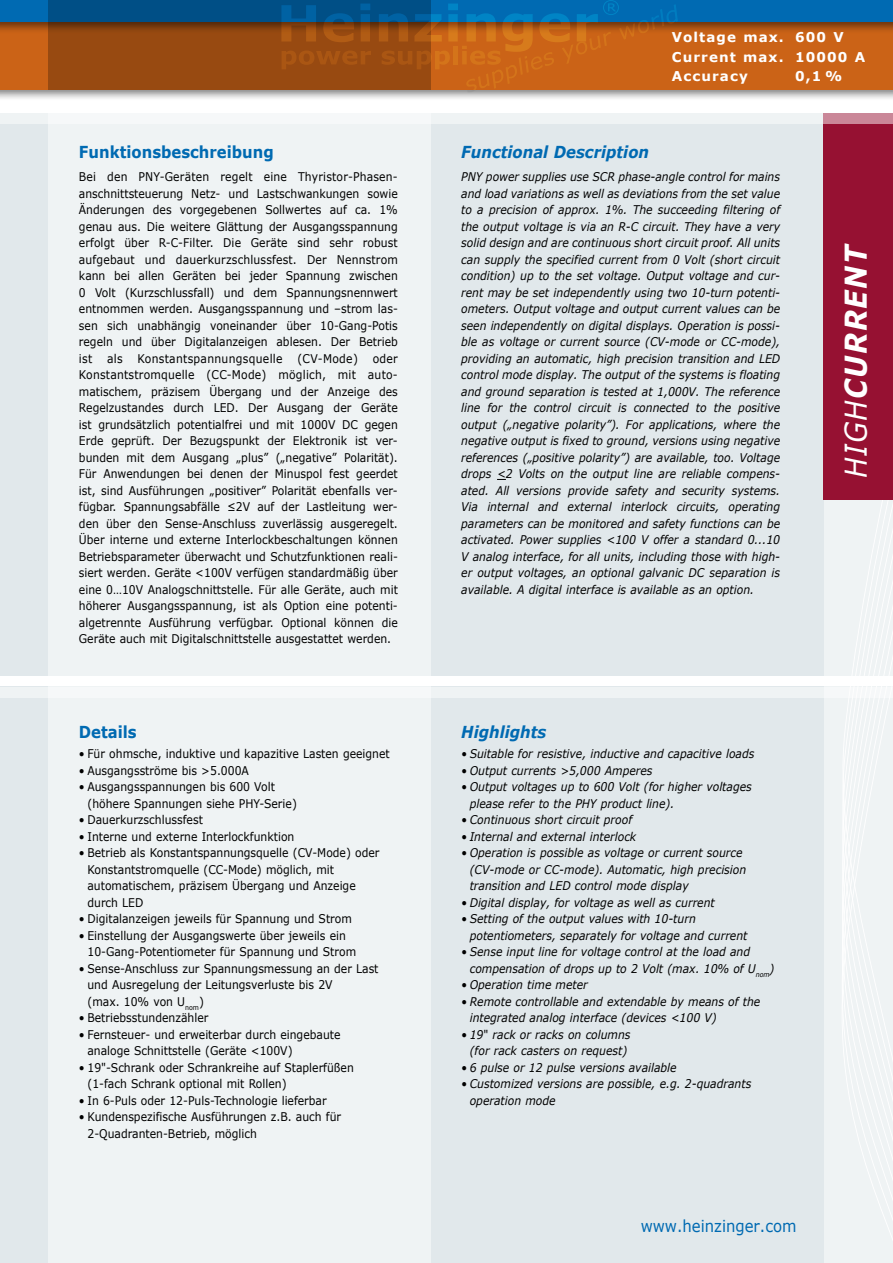
<style>
.page{position:relative;width:893px;height:1263px;background:#fff}
.page>*{position:absolute;margin:0;border:0;box-sizing:border-box;transform-origin:0 0}
.t1{font:italic 700 30px "Verdana";color:#fff;scale:.9 1}
.t2{font:italic 700 16.5px "Verdana";color:#006ab2;scale:.9 1}
.t3{font:700 16.5px "Verdana";color:#006ab2;scale:.9 1}
.t4{font:16.5px "Verdana";color:#006ab2;scale:.9 1}
.t5{font:700 13.5px/19.5px "Verdana";letter-spacing:.08em;color:#fff}
.t6{font:12px/16.5px "Verdana";color:#000;scale:.9 1}
.t7{font:italic 12px/16.5px "Verdana";color:#000;scale:.9 1}
.s1{font-weight:400}
.s2{font-style:normal}
</style>
<div class="page">
<div style="left:0;top:113px;width:893px;height:563px;background:#e1e8eb"></div>
<div style="left:0;top:687px;width:893px;height:576px;background:#e1e8eb"></div>
<div style="left:824px;top:113px;width:69px;height:387px;background:#961132"></div>
<div style="left:0;top:0;width:893px;height:102px;background:#000;opacity:.5"></div>
<div style="left:0;top:0;width:893px;height:89px;background:#cb6317"></div>
<div style="left:0;top:0;width:893px;height:35px;background:#000;opacity:.5"></div>
<div style="left:0;top:0;width:893px;height:22px;background:#006ab2"></div>
<svg style="left:0;top:113px;width:893px;height:10px;fill:#eff3f4"></svg>
<svg style="left:49px;top:0;width:330px;height:89px;background:#6f492d"></svg>
<div style="left:824px;top:500px;width:69px;height:763px;background:#eff3f4"></div>
<div style="left:48px;top:100px;width:383px;height:1163px;background:#eff3f4"></div>
<div style="left:0;top:687px;width:893px;height:11px;background:#f6f8f9"></div>
<svg style="left:281px;top:5px;width:35px;height:37px"></svg>
<svg style="left:323px;top:13px;width:31px;height:29px"></svg>
<svg style="left:360px;top:4px;width:10px;height:38px"></svg>
<svg style="left:282px;top:51px;width:89px;height:18px;background:#9f4f11"></svg>
<svg style="left:379px;top:0;width:299px;height:92px"></svg>
<h2 class="t3" style="left:79px;top:146px;width:218px">Funktionsbeschreibung</h2>
<p class="t6" style="left:79px;top:170px;width:356px;text-align:justify">Bei den PNY-Geräten regelt eine Thyristor-Phasen&shy;anschnittsteuerung Netz- und Lastschwankungen sowie Änderungen des vorgegebenen Sollwertes auf ca. 1% genau aus. Die weitere Glättung der Ausgangsspannung erfolgt über R-C-Filter. Die Geräte sind sehr robust aufgebaut und dauerkurzschlussfest. Der Nennstrom kann bei allen Geräten bei jeder Spannung zwischen 0 Volt (Kurzschlussfall) und dem Spannungsnennwert entnommen werden. Ausgangsspannung und –strom las&shy;sen sich unabhängig voneinander über 10-Gang-Potis regeln und über Digitalanzeigen ablesen. Der Betrieb ist als Konstantspannungsquelle (CV-Mode) oder Konstantstromquelle (CC-Mode) möglich, mit auto&shy;matischem, präzisem Übergang und der Anzeige des Regelzustandes durch LED. Der Ausgang der Geräte ist grundsätzlich potentialfrei und mit 1000V DC gegen Erde geprüft. Der Bezugspunkt der Elektronik ist ver&shy;bunden mit dem Ausgang „plus” („negative” Polarität).<br>Für Anwendungen bei denen der Minuspol fest geerdet ist, sind Ausführungen „positiver” Polarität ebenfalls ver&shy;fügbar. Spannungsabfälle ≤2V auf der Lastleitung wer&shy;den über den Sense-Anschluss zuverlässig ausgeregelt.<br>Über interne und externe Interlockbeschaltungen können Betriebsparameter überwacht und Schutzfunktionen reali&shy;siert werden. Geräte &lt;100V verfügen standardmäßig über eine 0…10V Analogschnittstelle. Für alle Geräte, auch mit höherer Ausgangsspannung, ist als Option eine potenti&shy;algetrennte Ausführung verfügbar. Optional können die Geräte auch mit Digitalschnittstelle ausgestattet werden.</p>
<h2 class="t3" style="left:79px;top:725px;width:66px">Details</h2>
<p class="t6" style="left:79px;top:745px;width:347px">• Für ohmsche, induktive und kapazitive Lasten geeignet</p>
<p class="t6" style="left:79px;top:762px;width:190px">• Ausgangsströme bis &gt;5.000A</p>
<p class="t6" style="left:87px;top:778px;width:234px;text-indent:-9px">• Ausgangsspannungen bis 600 Volt (höhere Spannungen siehe PHY-Serie)</p>
<p class="t6" style="left:79px;top:811px;width:139px">• Dauerkurzschlussfest</p>
<p class="t6" style="left:79px;top:828px;width:241px">• Interne und externe Interlockfunktion</p>
<p class="t6" style="left:87px;top:844px;width:326px;text-indent:-9px">• Betrieb als Konstantspannungsquelle (CV-Mode) oder Konstantstromquelle (CC-Mode) möglich, mit automatischem, präzisem Übergang und Anzeige durch LED</p>
<p class="t6" style="left:79px;top:910px;width:305px">• Digitalanzeigen jeweils für Spannung und Strom</p>
<p class="t6" style="left:87px;top:927px;width:300px;text-indent:-9px">• Einstellung der Ausgangswerte über jeweils ein<br>10-Gang-Potentiometer für Spannung und Strom</p>
<p class="t6" style="left:87px;top:960px;width:325px;text-indent:-8px">• Sense-Anschluss zur Spannungsmessung an der Last und Ausregelung der Leitungsverluste bis 2V<br>(max. 10% von U<sub>nom</sub>)</p>
<p class="t6" style="left:79px;top:1009px;width:145px">• Betriebsstundenzähler</p>
<p class="t6" style="left:87px;top:1026px;width:283px;text-indent:-9px">• Fernsteuer- und erweiterbar durch eingebaute analoge Schnittstelle (Geräte &lt;100V)</p>
<p class="t6" style="left:87px;top:1059px;width:298px;text-indent:-8px">• 19"-Schrank oder Schrankreihe auf Staplerfüßen (1-fach Schrank optional mit Rollen)</p>
<p class="t6" style="left:79px;top:1092px;width:277px">• In 6-Puls oder 12-Puls-Technologie lieferbar</p>
<p class="t6" style="left:87px;top:1108px;width:283px;text-indent:-8px">• Kundenspezifische Ausführungen z.B. auch für<br>2-Quadranten-Betrieb, möglich</p>
<p class="t5" style="left:672px;top:29px;width:195px">Voltage max. 600 V<br>Current max. 10000 A<br>Accuracy</p>
<p class="t5" style="left:795px;top:68px;width:49px">0,1 %</p>
<h2 class="t2" style="left:461px;top:146px;width:210px">Functional Description</h2>
<p class="t7" style="left:461px;top:170px;width:356px;text-align:justify">PNY power supplies use SCR phase-angle control for mains and load variations as well as deviations from the set value to a precision of approx. 1%. The succeeding filtering of the output voltage is via an R-C circuit. They have a very solid design and are continuous short circuit proof. All units can supply the specified current from 0 Volt (short circuit condition) up to the set voltage. Output voltage and cur&shy;rent may be set independently using two 10-turn potenti&shy;ometers. Output voltage and output current values can be seen independently on digital displays. Operation is possi&shy;ble as voltage or current source (CV-mode or CC-mode), providing an automatic, high precision transition and LED control mode display. The output of the systems is floating and ground separation is tested at 1,000V. The reference line for the control circuit is connected to the positive output („negative polarity”). For applications, where the negative output is fixed to ground, versions using negative references („positive polarity”) are available, too. Voltage drops &lt;2 Volts on the output line are reliable compens&shy;ated. All versions provide safety and security systems.<br>Via internal and external interlock circuits, operating parameters can be monitored and safety functions can be activated. Power supplies &lt;100 V offer a standard 0...10<br>V analog interface, for all units, including those with high&shy;er output voltages, an optional galvanic DC separation is available. A digital interface is available as an option.</p>
<h1 class="t1" style="left:844px;top:478px;width:262px;rotate:-90deg"><span class="s1">HIGH</span>CURRENT</h1>
<h2 class="t2" style="left:461px;top:725px;width:96px">Highlights</h2>
<p class="t7" style="left:461px;top:745px;width:327px">• Suitable for resistive, inductive and capacitive loads</p>
<p class="t7" style="left:461px;top:762px;width:214px">• Output currents &gt;5,000 Amperes</p>
<p class="t7" style="left:470px;top:778px;width:315px;text-indent:-8px">• Output voltages up to 600 Volt (for higher voltages please refer to the PHY product line).</p>
<p class="t7" style="left:461px;top:811px;width:191px">• Continuous short circuit proof</p>
<p class="t7" style="left:461px;top:828px;width:196px">• Internal and external interlock</p>
<p class="t7" style="left:470px;top:844px;width:309px;text-indent:-8px">• Operation is possible as voltage or current source (CV-mode or CC-mode). Automatic, high precision transition and LED control mode display</p>
<p class="t7" style="left:461px;top:894px;width:283px">• Digital display, for voltage as well as current</p>
<p class="t7" style="left:470px;top:910px;width:310px;text-indent:-8px">• Setting of the output values with 10-turn potentiometers, separately for voltage and current</p>
<p class="t7" style="left:470px;top:943px;width:340px;text-indent:-8px">• Sense input line for voltage control at the load and compensation of drops up to 2 Volt (max. 10% of U<sub>nom</sub>)</p>
<p class="t7" style="left:461px;top:976px;width:142px">• Operation time meter</p>
<p class="t7" style="left:470px;top:993px;width:324px;text-indent:-8px">• Remote controllable and extendable by means of the integrated analog interface (devices &lt;100 V)</p>
<p class="t7" style="left:461px;top:1026px;width:190px;text-align:center">• 19<span class="s2">"</span> rack or racks on columns (for rack casters on request)</p>
<p class="t7" style="left:461px;top:1059px;width:241px">• 6 pulse or 12 pulse versions available</p>
<p class="t7" style="left:470px;top:1075px;width:314px;text-indent:-8px">• Customized versions are possible, e.g. 2-quadrants operation mode</p>
<h2 class="t4" style="left:641px;top:1219px;width:175px">www.heinzinger.com</h2>
</div>
